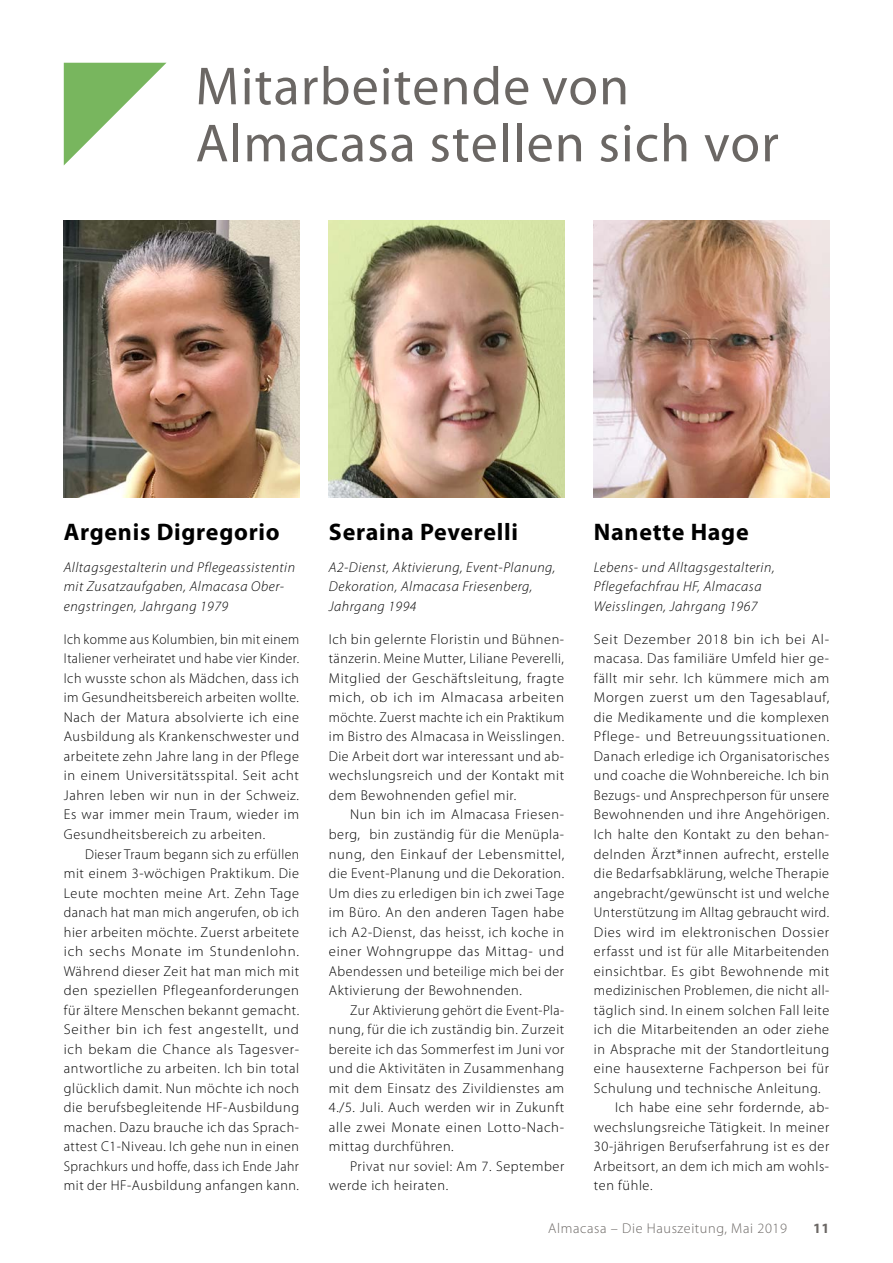
<style>
.page{position:relative;width:893px;height:1263px;background:#fff}
.page>*{position:absolute;margin:0;border:0;box-sizing:border-box;transform-origin:0 0}
.t1{font:54px/57px "Myriad Pro";letter-spacing:.02em;color:#6b6764}
.t2{font:700 24px "Myriad Pro";letter-spacing:.03em;color:#000}
.t3{font:300 14.25px/19.5px "Myriad Pro";letter-spacing:.04em;color:#000;text-align:justify}
.t4{font:300 14.25px/19.5px "Myriad Pro";letter-spacing:.04em;color:#000;text-align:justify;scale:.96 1}
.t5{font:300 14.25px/19.5px "Myriad Pro";letter-spacing:.04em;color:#000;text-align:justify;scale:.95 1}
.t6{font:italic 300 14.25px/19.5px "Myriad Pro";letter-spacing:.04em;color:#000}
.t7{font:300 14.25px "Myriad Pro";letter-spacing:.04em;color:#000;scale:1.04 1}
.t8{font:300 14.25px "Myriad Pro";letter-spacing:.04em;color:#6b6764}
.t9{font:700 14.25px "Myriad Pro";color:#6b6764}
</style>
<div class="page">
<svg style="left:64px;top:63px;width:102px;height:102px"></svg>
<img style="left:64px;top:220px;width:235px;height:277px">
<img style="left:329px;top:220px;width:235px;height:277px">
<img style="left:594px;top:220px;width:235px;height:277px">
<h1 class="t1" style="left:196px;top:57px;width:585px">Mitarbeitende von<br>Almacasa stellen sich vor</h1>
<h2 class="t2" style="left:64px;top:516px;width:217px">Argenis Digregorio</h2>
<p class="t6" style="left:64px;top:558px;width:233px">Alltagsgestalterin und Pflegeassistentin mit Zusatzaufgaben, Almacasa Ober&shy;engstringen, Jahrgang 1979</p>
<p class="t5" style="left:64px;top:629px;width:249px">Ich komme aus Kolumbien, bin mit einem Italiener verheiratet und habe vier Kinder.<br>Ich wusste schon als Mädchen, dass ich im Gesundheitsbereich arbeiten wollte.<br>Nach der Matura absolvierte ich eine Ausbildung als Krankenschwester und arbeitete zehn Jahre lang in der Pflege in einem Universitätsspital. Seit acht Jahren leben wir nun in der Schweiz.<br>Es war immer mein Traum, wieder im Gesundheitsbereich zu arbeiten.</p>
<p class="t4" style="left:64px;top:844px;width:247px;text-indent:21px">Dieser Traum begann sich zu erfüllen mit einem 3-wöchigen Praktikum. Die Leute mochten meine Art. Zehn Tage danach hat man mich angerufen, ob ich hier arbeiten möchte. Zuerst arbeitete ich sechs Monate im Stundenlohn.<br>Während dieser Zeit hat man mich mit den speziellen Pflegeanforderungen für ältere Menschen bekannt gemacht.<br>Seither bin ich fest angestellt, und ich bekam die Chance als Tagesver&shy;antwortliche zu arbeiten. Ich bin total glücklich damit. Nun möchte ich noch die berufsbegleitende HF-Ausbildung machen. Dazu brauche ich das Sprach&shy;attest C1-Niveau. Ich gehe nun in einen Sprachkurs und hoffe, dass ich Ende Jahr mit der HF-Ausbildung anfangen kann.</p>
<h2 class="t2" style="left:329px;top:516px;width:191px">Seraina Peverelli</h2>
<p class="t6" style="left:329px;top:558px;width:228px">A2-Dienst, Aktivierung, Event-Planung,<br>Dekoration, Almacasa Friesenberg,<br>Jahrgang 1994</p>
<p class="t3" style="left:329px;top:629px;width:237px">Ich bin gelernte Floristin und Bühnen&shy;tänzerin. Meine Mutter, Liliane Peverelli, Mitglied der Geschäftsleitung, fragte mich, ob ich im Almacasa arbeiten möchte. Zuerst machte ich ein Praktikum im Bistro des Almacasa in Weisslingen.<br>Die Arbeit dort war interessant und ab&shy;wechslungsreich und der Kontakt mit dem Bewohnenden gefiel mir.</p>
<p class="t3" style="left:329px;top:805px;width:237px;text-indent:21px">Nun bin ich im Almacasa Friesen&shy;berg, bin zuständig für die Menüpla&shy;nung, den Einkauf der Lebensmittel, die Event-Planung und die Dekoration.<br>Um dies zu erledigen bin ich zwei Tage im Büro. An den anderen Tagen habe ich A2-Dienst, das heisst, ich koche in einer Wohngruppe das Mittag- und Abendessen und beteilige mich bei der Aktivierung der Bewohnenden.</p>
<p class="t4" style="left:329px;top:1000px;width:247px;text-indent:21px">Zur Aktivierung gehört die Event-Pla&shy;nung, für die ich zuständig bin. Zurzeit bereite ich das Sommerfest im Juni vor und die Aktivitäten in Zusammenhang mit dem Einsatz des Zivildienstes am 4./5. Juli. Auch werden wir in Zukunft alle zwei Monate einen Lotto-Nach&shy;mittag durchführen.</p>
<p class="t3" style="left:329px;top:1156px;width:237px;text-indent:21px">Privat nur soviel: Am 7. September werde ich heiraten.</p>
<h2 class="t2" style="left:594px;top:516px;width:156px">Nanette Hage</h2>
<p class="t6" style="left:594px;top:558px;width:182px">Lebens- und Alltagsgestalterin,<br>Pflegefachfrau HF, Almacasa<br>Weisslingen, Jahrgang 1967</p>
<p class="t7" style="left:594px;top:631px;width:228px">Seit Dezember 2018 bin ich bei Al-</p>
<p class="t3" style="left:594px;top:649px;width:237px">macasa. Das familiäre Umfeld hier ge-</p>
<p class="t3" style="left:594px;top:668px;width:237px">fällt mir sehr. Ich kümmere mich am</p>
<p class="t3" style="left:594px;top:688px;width:237px">Morgen zuerst um den Tagesablauf,</p>
<p class="t3" style="left:594px;top:707px;width:237px">die Medikamente und die komplexen</p>
<p class="t7" style="left:594px;top:728px;width:228px">Pflege- und Betreuungssituationen.</p>
<p class="t3" style="left:594px;top:746px;width:237px">Danach erledige ich Organisatorisches</p>
<p class="t3" style="left:594px;top:766px;width:237px">und coache die Wohnbereiche. Ich bin</p>
<p class="t3" style="left:594px;top:785px;width:237px">Bezugs- und Ansprechperson für unsere</p>
<p class="t3" style="left:594px;top:805px;width:237px">Bewohnenden und ihre Angehörigen.</p>
<p class="t3" style="left:594px;top:824px;width:237px">Ich halte den Kontakt zu den behan-</p>
<p class="t3" style="left:594px;top:844px;width:237px">delnden Ärzt*innen aufrecht, erstelle</p>
<p class="t3" style="left:594px;top:863px;width:237px">die Bedarfsabklärung, welche Therapie</p>
<p class="t3" style="left:594px;top:883px;width:237px">angebracht/gewünscht ist und welche</p>
<p class="t4" style="left:594px;top:902px;width:246px">Unterstützung im Alltag gebraucht wird.</p>
<p class="t3" style="left:594px;top:922px;width:237px">Dies wird im elektronischen Dossier</p>
<p class="t3" style="left:594px;top:941px;width:237px">erfasst und ist für alle Mitarbeitenden</p>
<p class="t3" style="left:594px;top:961px;width:237px">einsichtbar. Es gibt Bewohnende mit</p>
<p class="t3" style="left:594px;top:980px;width:237px">medizinischen Problemen, die nicht all-</p>
<p class="t3" style="left:594px;top:1000px;width:237px">täglich sind. In einem solchen Fall leite</p>
<p class="t3" style="left:594px;top:1019px;width:237px">ich die Mitarbeitenden an oder ziehe</p>
<p class="t3" style="left:594px;top:1039px;width:237px">in Absprache mit der Standortleitung</p>
<p class="t3" style="left:594px;top:1058px;width:237px">eine hausexterne Fachperson bei für</p>
<p class="t3" style="left:594px;top:1078px;width:228px">Schulung und technische Anleitung.</p>
<p class="t3" style="left:615px;top:1097px;width:216px">Ich habe eine sehr fordernde, ab-</p>
<p class="t3" style="left:594px;top:1117px;width:237px">wechslungsreiche Tätigkeit. In meiner</p>
<p class="t3" style="left:594px;top:1136px;width:237px">30-jährigen Berufserfahrung ist es der</p>
<p class="t3" style="left:594px;top:1156px;width:237px">Arbeitsort, an dem ich mich am wohls-</p>
<p class="t3" style="left:594px;top:1175px;width:60px">ten fühle.</p>
<p class="t8" style="left:548px;top:1219px;width:240px">Almacasa – Die Hauszeitung, Mai 2019</p>
<p class="t9" style="left:813px;top:1219px;width:18px">11</p>
</div>
